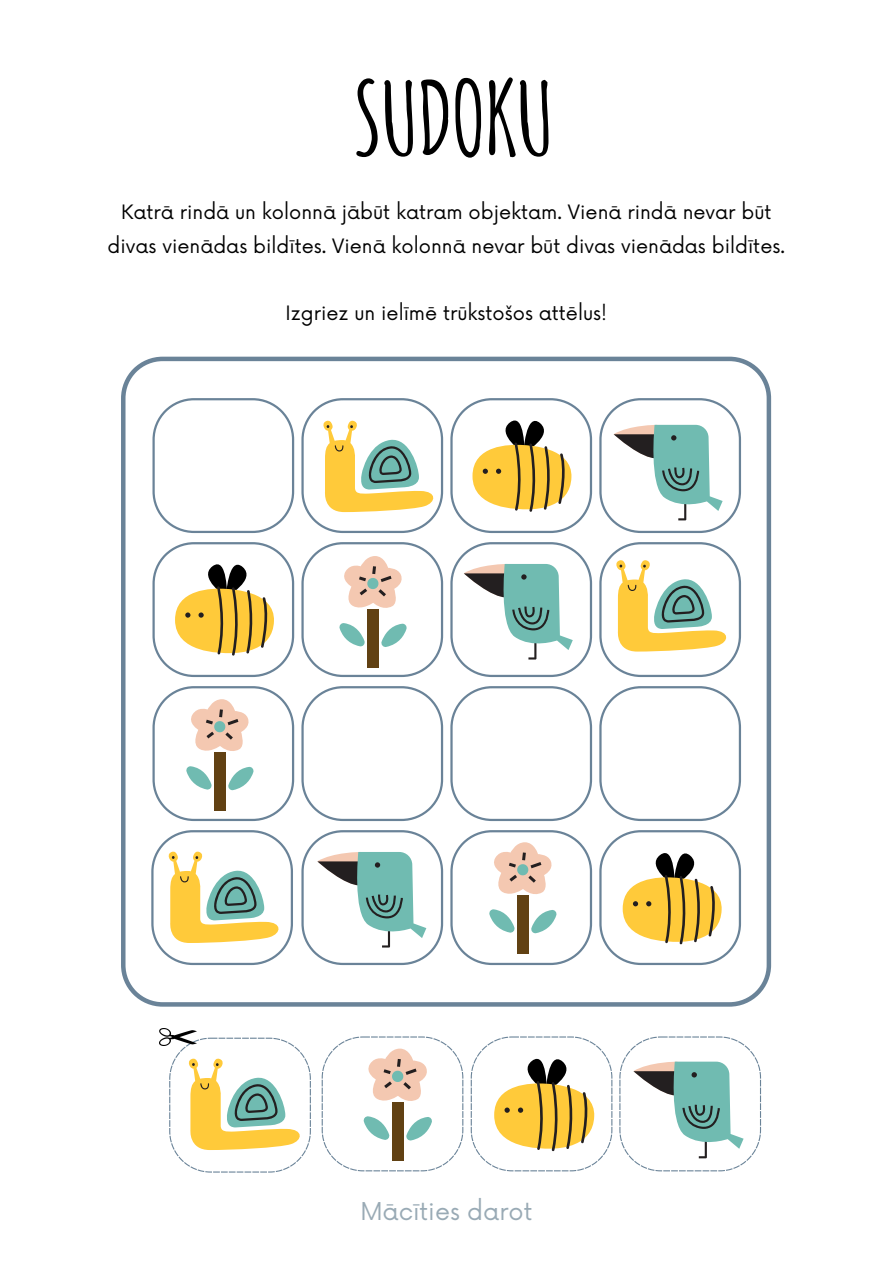
<style>
.page{position:relative;width:893px;height:1264px;background:#fff}
.page>*{position:absolute;margin:0;border:0;box-sizing:border-box;transform-origin:0 0}
.t1{font:700 99.45px "Amatic SC";letter-spacing:-.03em;color:#000}
.t2{font:24px "Now";color:#99aab5}
.t3{font:19.35px/33.8px "Now";color:#000;text-align:center}
</style>
<div class="page">
<svg style="left:470px;top:1036px;width:142px;height:135px"></svg>
<svg style="left:619px;top:1036px;width:142px;height:135px"></svg>
<svg style="left:169px;top:1037px;width:142px;height:135px"></svg>
<svg style="left:321px;top:1036px;width:142px;height:135px"></svg>
<svg style="left:121px;top:356px;width:650px;height:650px"></svg>
<svg style="left:152px;top:398px;width:142px;height:135px"></svg>
<svg style="left:301px;top:686px;width:142px;height:135px"></svg>
<svg style="left:450px;top:686px;width:142px;height:135px"></svg>
<svg style="left:599px;top:686px;width:142px;height:135px"></svg>
<svg style="left:301px;top:398px;width:142px;height:135px"></svg>
<svg style="left:151px;top:830px;width:142px;height:135px"></svg>
<svg style="left:599px;top:542px;width:142px;height:135px"></svg>
<svg style="left:301px;top:542px;width:142px;height:135px"></svg>
<svg style="left:152px;top:686px;width:142px;height:135px"></svg>
<svg style="left:450px;top:830px;width:142px;height:135px"></svg>
<svg style="left:450px;top:398px;width:142px;height:135px"></svg>
<svg style="left:599px;top:830px;width:142px;height:135px"></svg>
<svg style="left:152px;top:542px;width:142px;height:135px"></svg>
<svg style="left:301px;top:830px;width:142px;height:135px"></svg>
<svg style="left:599px;top:398px;width:142px;height:135px"></svg>
<svg style="left:450px;top:542px;width:142px;height:135px"></svg>
<img style="left:159px;top:1028px;width:37px;height:17px">
<p class="t1" style="left:352px;top:54px;width:204px">SUDOKU</p>
<p class="t3" style="left:108px;top:196px;width:679px">Katrā rindā un kolonnā jābūt katram objektam. Vienā rindā nevar būt divas vienādas bildītes. Vienā kolonnā nevar būt divas vienādas bildītes.</p>
<p class="t3" style="left:285px;top:297px;width:323px">Izgriez un ielīmē trūkstošos attēlus!</p>
<p class="t2" style="left:360px;top:1198px;width:173px">Mācīties darot</p>
</div>
